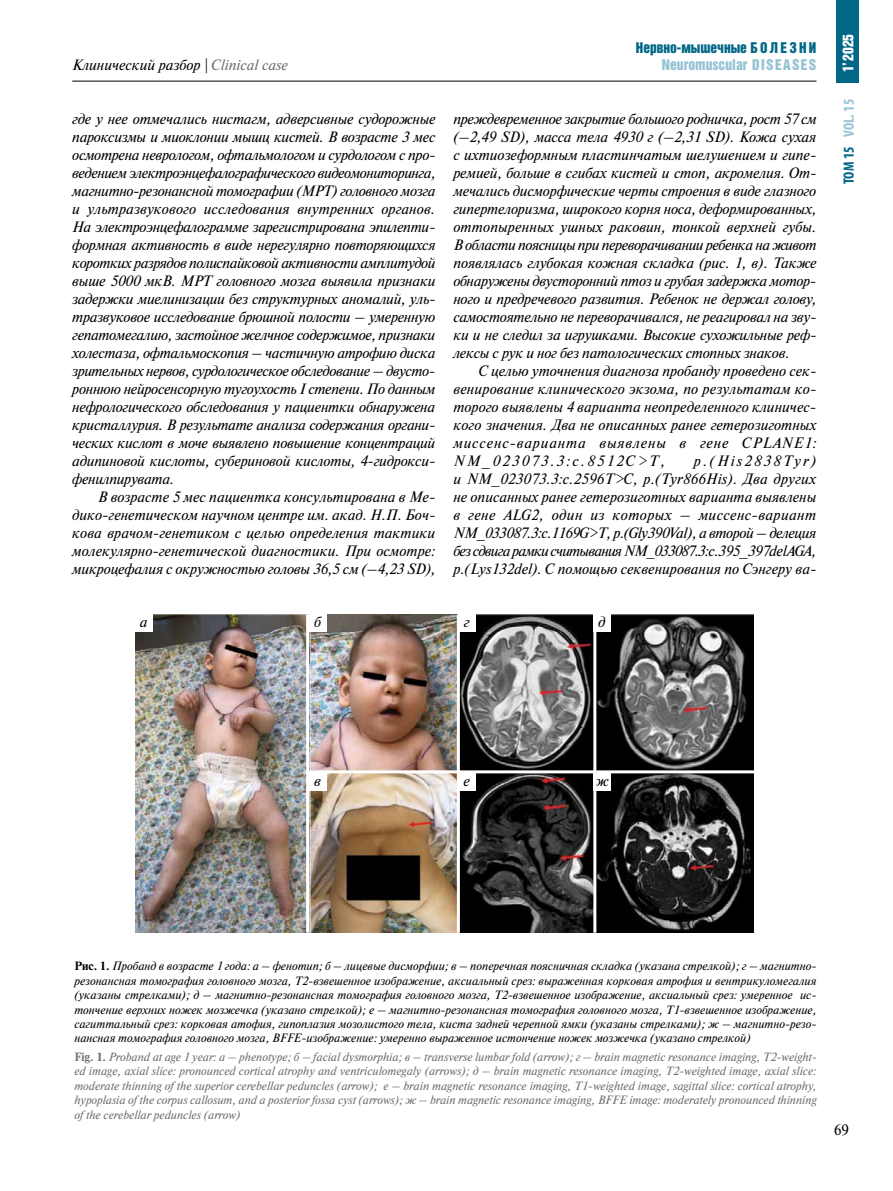
<style>
.page{position:relative;width:893px;height:1191px;background:#fff}
.page>*{position:absolute;margin:0;border:0;box-sizing:border-box;transform-origin:0 0}
.t1{font:italic 15px/18px "Newton C";letter-spacing:-.02em;color:#000;text-align:justify}
.t2{font:italic 15px/18px "Newton C";color:#000}
.t3{font:15px "Bastion Kontrast Alt C";color:#006786}
.t4{font:15px "Bastion Kontrast Alt C";letter-spacing:.005em;color:#96c3d4}
.t5{font:700 condensed 15px "Myriad Pro";color:#96c3d4}
.t6{font:15px "Bastion Kontrast Alt C";color:#fff}
.t7{font:15px "Newton C";color:#000}
.t8{font:italic 12px/14.4px "Newton C";color:#000;text-align:justify}
.t9{font:italic 12px/14.4px "Newton C";color:#6d6e71;text-align:justify}
.s1{color:#6d6e71}
.s2{color:#006786}
.s3{font-weight:700;font-style:normal}
</style>
<div class="page">
<hr style="left:72px;top:81px;width:744px;height:1px;background:#000">
<div style="left:837px;top:0;width:22px;height:83px;background:#006786"></div>
<img style="left:135px;top:614px;width:618px;height:318px">
<div style="left:135px;top:614px;width:17px;height:17px;background:#fff"></div>
<div style="left:309px;top:614px;width:17px;height:17px;background:#fff"></div>
<div style="left:458px;top:614px;width:17px;height:17px;background:#fff"></div>
<div style="left:593px;top:614px;width:17px;height:17px;background:#fff"></div>
<div style="left:309px;top:773px;width:17px;height:17px;background:#fff"></div>
<div style="left:458px;top:773px;width:17px;height:17px;background:#fff"></div>
<div style="left:593px;top:773px;width:17px;height:17px;background:#fff"></div>
<hr style="left:309px;top:770px;width:447px;height:3px;background:#fff">
<hr style="left:593px;top:614px;width:3px;height:318px;background:#fff">
<hr style="left:457px;top:614px;width:3px;height:318px;background:#fff">
<hr style="left:306px;top:614px;width:3px;height:318px;background:#fff">
<p class="t2" style="left:72px;top:56px;width:217px">Клинический разбор | <span class="s1">Clinical case</span></p>
<p class="t1" style="left:72px;top:110px;width:365px;text-align:left">где у нее отмечались нистагм, адверсивные судорожные пароксизмы и миоклонии мышц кистей. В возрасте 3 мес осмотрена неврологом, офтальмологом и сурдологом с про&shy;ведением электроэнцефалографического видеомониторинга, магнитно-резонансной томографии (МРТ) головного мозга и ультразвукового исследования внутренних органов.<br>На электроэнцефалограмме зарегистрирована эпилепти&shy;формная активность в виде нерегулярно повторяющихся коротких разрядов полиспайковой активности амплитудой выше 5000 мкВ. МРТ головного мозга выявила признаки задержки миелинизации без структурных аномалий, уль&shy;тразвуковое исследование брюшной полости – умеренную гепатомегалию, застойное желчное содержимое, признаки холестаза, офтальмоскопия – частичную атрофию диска зрительных нервов, сурдологическое обследование – двусто&shy;роннюю нейросенсорную тугоухость I степени. По данным нефрологического обследования у пациентки обнаружена кристаллурия. В результате анализа содержания органи&shy;ческих кислот в моче выявлено повышение концентраций адипиновой кислоты, субериновой кислоты, 4-гидрокси&shy;фенилпирувата.</p>
<p class="t1" style="left:72px;top:488px;width:365px;text-indent:26px">В возрасте 5 мес пациентка консультирована в Ме&shy;дико-генетическом научном центре им. акад. Н.П. Боч&shy;кова врачом-генетиком с целью определения тактики молекулярно-генетической диагностики. При осмотре: микроцефалия с окружностью головы 36,5 см (–4,23 SD),</p>
<p class="t3" style="left:636px;top:40px;width:182px">Нервно-мышечные Б О Л Е З Н И</p>
<p class="t4" style="left:662px;top:57px;width:156px">Neuromuscular DISEASES</p>
<p class="t1" style="left:453px;top:110px;width:365px">преждевременное закрытие большого родничка, рост 57 см (–2,49 SD), масса тела 4930 г (–2,31 SD). Кожа сухая с ихтиозеформным пластинчатым шелушением и гипе&shy;ремией, больше в сгибах кистей и стоп, акромелия. От&shy;мечались дисморфические черты строения в виде глазного гипертелоризма, широкого корня носа, деформированных, оттопыренных ушных раковин, тонкой верхней губы.<br>В области поясницы при переворачивании ребенка на живот появлялась глубокая кожная складка (рис. 1, в). Также обнаружены двусторонний птоз и грубая задержка мотор&shy;ного и предречевого развития. Ребенок не держал голову, самостоятельно не переворачивался, не реагировал на зву&shy;ки и не следил за игрушками. Высокие сухожильные реф&shy;лексы с рук и ног без патологических стопных знаков.</p>
<p class="t2" style="left:453px;top:362px;width:365px;text-indent:26px">С целью уточнения диагноза пробанду проведено сек&shy;венирование клинического экзома, по результатам ко&shy;торого выявлены 4 варианта неопределенного клиничес&shy;кого значения. Два не описанных ранее гетерозиготных миссенс-варианта выявлены в гене CPLANE1:<br>NM_023073.3:c.8512C&gt;T,</p>
<p class="t1" style="left:453px;top:452px;width:365px;text-indent:241px">p.(His2838Tyr) и NM_023073.3:c.2596T&gt;C, p.(Tyr866His). Два других не описанных ранее гетерозиготных варианта выявлены в гене ALG2, один из которых – миссенс-вариант NM_033087.3:c.1169G&gt;T, p.(Gly390Val), а второй – делеция без сдвига рамки считывания NM_033087.3:c.395_397delAGA, p.(Lys132del). С помощью секвенирования по Сэнгеру ва-</p>
<p class="t1" style="left:140px;top:613px;width:9px">а</p>
<p class="t1" style="left:314px;top:613px;width:8px">б</p>
<p class="t1" style="left:464px;top:613px;width:7px">г</p>
<p class="t1" style="left:598px;top:613px;width:9px">д</p>
<p class="t6" style="left:841px;top:72px;width:40px;rotate:-90deg">1’2025</p>
<p class="t5" style="left:839px;top:184px;width:87px;rotate:-90deg"><span class="s2">ТОМ 15</span> VOL. 15</p>
<p class="t1" style="left:314px;top:772px;width:8px">в</p>
<p class="t1" style="left:464px;top:772px;width:8px">е</p>
<p class="t1" style="left:595px;top:772px;width:15px">ж</p>
<p class="t8" style="left:74px;top:959px;width:743px"><span class="s3">Рис. 1.</span> Пробанд в возрасте 1 года: а – фенотип; б – лицевые дисморфии; в – поперечная поясничная складка (указана стрелкой); г – магнитно&shy;резонансная томография головного мозга, Т2-взвешенное изображение, аксиальный срез: выраженная корковая атрофия и вентрикуломегалия (указаны стрелками); д – магнитно-резонансная томография головного мозга, Т2-взвешенное изображение, аксиальный срез: умеренное ис&shy;тончение верхних ножек мозжечка (указано стрелкой); е – магнитно-резонансная томография головного мозга, Т1-взвешенное изображение, сагиттальный срез: корковая атофия, гипоплазия мозолистого тела, киста задней черепной ямки (указаны стрелками); ж – магнитно-резо&shy;нансная томография головного мозга, BFFE-изображение: умеренно выраженное истончение ножек мозжечка (указано стрелкой)</p>
<p class="t9" style="left:74px;top:1049px;width:744px"><span class="s3">Fig. 1.</span> Proband at age 1 year: a – phenotype; б – facial dysmorphia; в – transverse lumbar fold (arrow); г – brain magnetic resonance imaging, T2-weight&shy;ed image, axial slice: pronounced cortical atrophy and ventriculomegaly (arrows); д – brain magnetic resonance imaging, T2-weighted image, axial slice: moderate thinning of the superior cerebellar peduncles (arrow); е – brain magnetic resonance imaging, T1-weighted image, sagittal slice: cortical atrophy, hypoplasia of the corpus callosum, and a posterior fossa cyst (arrows); ж – brain magnetic resonance imaging, BFFE image: moderately pronounced thinning of the cerebellar peduncles (arrow)</p>
<p class="t7" style="left:834px;top:1121px;width:16px">69</p>
</div>
